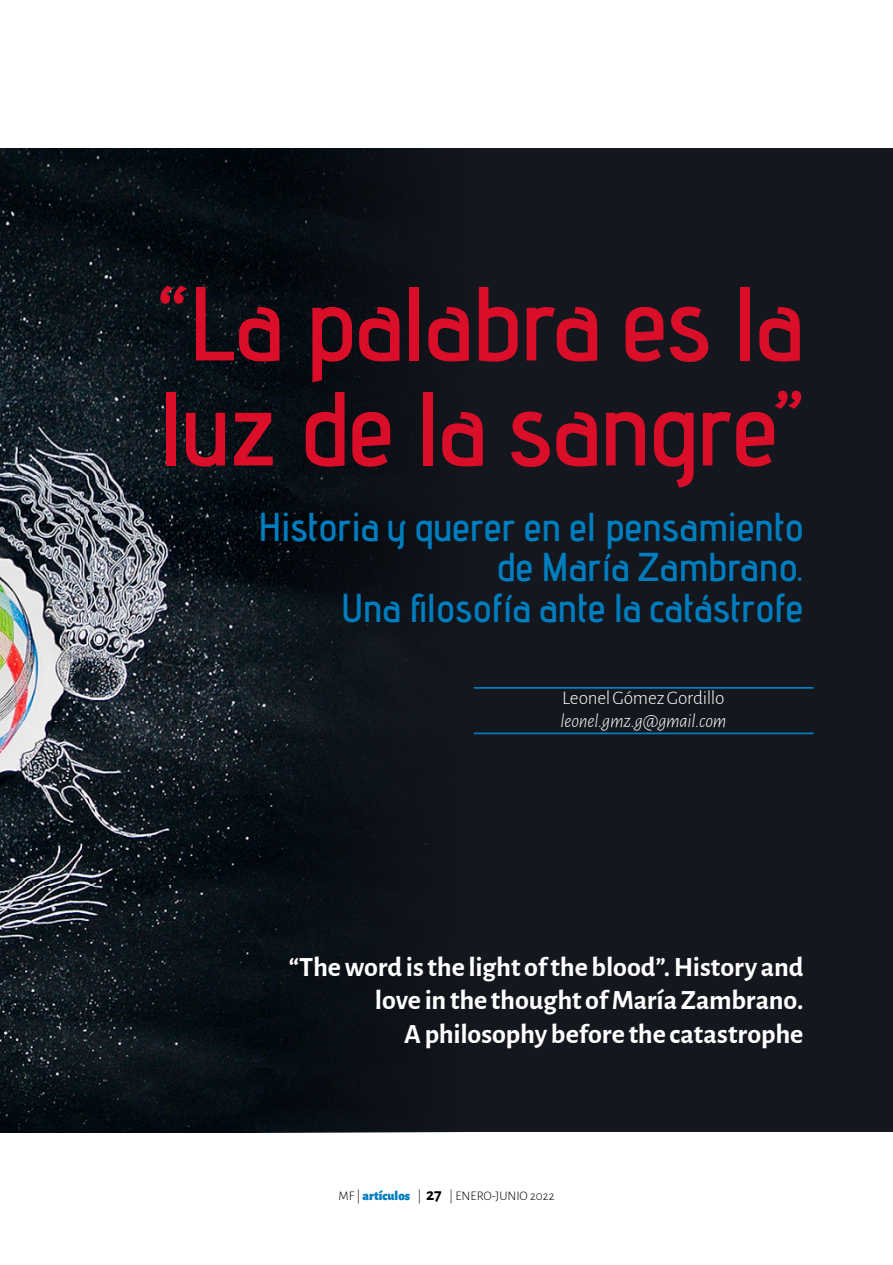
<style>
.page{position:relative;width:893px;height:1265px;background:#fff}
.page>*{position:absolute;margin:0;border:0;box-sizing:border-box;transform-origin:0 0}
.t1{font:600 105px/105px "Advent Pro";letter-spacing:-.02em;color:#da0e28}
.t2{font:600 40.25px/40.2px "Advent Pro";letter-spacing:-.005em;color:#007dbe;text-align:right}
.t3{font:700 28px/33.2px "Alegreya Sans";letter-spacing:-.005em;color:#fff;text-align:right}
.t4{font:italic 300 19.25px "Alegreya Sans";letter-spacing:-.01em;color:#fff}
.t5{font:300 19.25px "Alegreya Sans";letter-spacing:-.015em;color:#fff}
.t6{font:300 13.12px "Alegreya Sans";color:#000}
.s1{font-weight:900;color:#007dbe}
.s2{font-weight:700;font-size:17.5px}
</style>
<div class="page">
<div style="left:0;top:149px;width:893px;height:983px;background:#14171e"></div>
<img style="left:0;top:149px;width:427px;height:983px">
<hr style="left:474px;top:687px;width:340px;height:2px;background:#007dbe">
<hr style="left:474px;top:732px;width:340px;height:2px;background:#007dbe">
<h1 class="t1" style="left:158px;top:269px;width:647px">“La palabra es la luz de la sangre”</h1>
<h2 class="t2" style="left:258px;top:506px;width:547px">Historia y querer en el pensamiento de María Zambrano.<br>Una filosofía ante la catástrofe</h2>
<p class="t5" style="left:562px;top:685px;width:164px">Leonel Gómez Gordillo</p>
<p class="t4" style="left:560px;top:708px;width:168px">leonel.gmz.g@gmail.com</p>
<p class="t3" style="left:289px;top:948px;width:516px">“The word is the light of the blood”. History and love in the thought of María Zambrano.<br>A philosophy before the catastrophe</p>
<p class="t6" style="left:338px;top:1187px;width:218px">MF | <span class="s1">artículos</span> | <span class="s2">27</span> | ENERO-JUNIO 2022</p>
</div>
